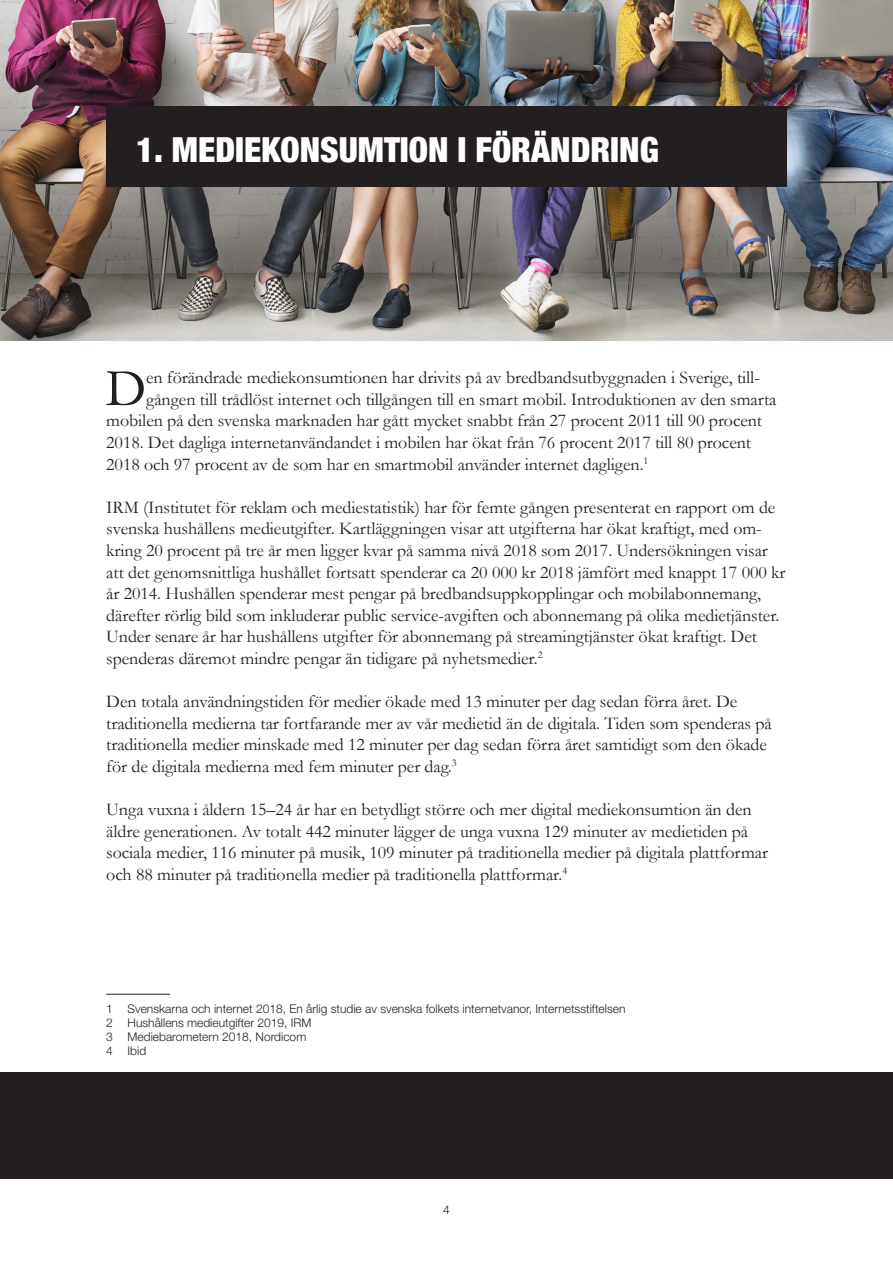
<style>
.page{position:relative;width:893px;height:1263px;background:#fff}
.page>*{position:absolute;margin:0;border:0;box-sizing:border-box;transform-origin:0 0}
.Bröd_första_stycket{font:52.65px "Garamond";color:#231f20}
.Titel_kapitel{font:900 condensed 34.5px "Helvetica Neue";color:#fff}
.Bröd{font:18px/21.6px "Garamond";letter-spacing:-.005em;color:#231f20}
.Bröd_första_stycket-2{font:18px "Garamond";letter-spacing:-.005em;color:#231f20}
.Fotnot{font:300 12px "Helvetica Neue LT Std";color:#231f20}
</style>
<div class="page">
<div style="left:0;top:1073px;width:893px;height:106px;background:#231f20"></div>
<hr style="left:106px;top:994px;width:64px;height:1px;background:#231f20">
<img style="left:0;top:0;width:893px;height:340px">
<div style="left:106px;top:106px;width:681px;height:81px;background:#231f20"></div>
<p class="Titel_kapitel" style="left:136px;top:121px;width:524px">1. MEDIEKONSUMTION I FÖRÄNDRING</p>
<p class="Bröd_första_stycket" style="left:106px;top:357px;width:42px">D</p>
<p class="Bröd_första_stycket-2" style="left:146px;top:367px;width:615px">en förändrade mediekonsumtionen har drivits på av bredbandsutbyggnaden i Sverige, till-</p>
<p class="Bröd_första_stycket-2" style="left:146px;top:388px;width:632px">gången till trådlöst internet och tillgången till en smart mobil. Introduktionen av den smarta</p>
<p class="Bröd_första_stycket-2" style="left:106px;top:410px;width:657px">mobilen på den svenska marknaden har gått mycket snabbt från 27 procent 2011 till 90 procent</p>
<p class="Bröd_första_stycket-2" style="left:106px;top:431px;width:646px">2018. Det dagliga internetanvändandet i mobilen har ökat från 76 procent 2017 till 80 procent</p>
<p class="Bröd_första_stycket-2" style="left:106px;top:453px;width:544px">2018 och 97 procent av de som har en smartmobil använder internet dagligen.<sup>1</sup></p>
<p class="Bröd" style="left:106px;top:496px;width:681px">IRM (Institutet för reklam och mediestatistik) har för femte gången presenterat en rapport om de svenska hushållens medieutgifter. Kartläggningen visar att utgifterna har ökat kraftigt, med om&shy;kring 20 procent på tre år men ligger kvar på samma nivå 2018 som 2017. Undersökningen visar att det genomsnittliga hushållet fortsatt spenderar ca 20 000 kr 2018 jämfört med knappt 17 000 kr år 2014. Hushållen spenderar mest pengar på bredbandsuppkopplingar och mobilabonnemang, därefter rörlig bild som inkluderar public service-avgiften och abonnemang på olika medietjänster.<br>Under senare år har hushållens utgifter för abonnemang på streamingtjänster ökat kraftigt. Det spenderas däremot mindre pengar än tidigare på nyhetsmedier.<sup>2</sup></p>
<p class="Bröd" style="left:106px;top:690px;width:667px">Den totala användningstiden för medier ökade med 13 minuter per dag sedan förra året. De traditionella medierna tar fortfarande mer av vår medietid än de digitala. Tiden som spenderas på traditionella medier minskade med 12 minuter per dag sedan förra året samtidigt som den ökade för de digitala medierna med fem minuter per dag.<sup>3</sup></p>
<p class="Bröd" style="left:106px;top:798px;width:663px">Unga vuxna i åldern 15–24 år har en betydligt större och mer digital mediekonsumtion än den äldre generationen. Av totalt 442 minuter lägger de unga vuxna 129 minuter av medietiden på sociala medier, 116 minuter på musik, 109 minuter på traditionella medier på digitala plattformar och 88 minuter på traditionella medier på traditionella plattformar.<sup>4</sup></p>
<p class="Fotnot" style="left:106px;top:1001px;width:521px">1 Svenskarna och internet 2018, En årlig studie av svenska folkets internetvanor, Internetsstiftelsen</p>
<p class="Fotnot" style="left:106px;top:1015px;width:207px">2 Hushållens medieutgifter 2019, IRM</p>
<p class="Fotnot" style="left:106px;top:1029px;width:202px">3 Mediebarometern 2018, Nordicom</p>
<p class="Fotnot" style="left:106px;top:1044px;width:41px">4 Ibid</p>
<p class="Fotnot" style="left:443px;top:1202px;width:8px">4</p>
</div>
